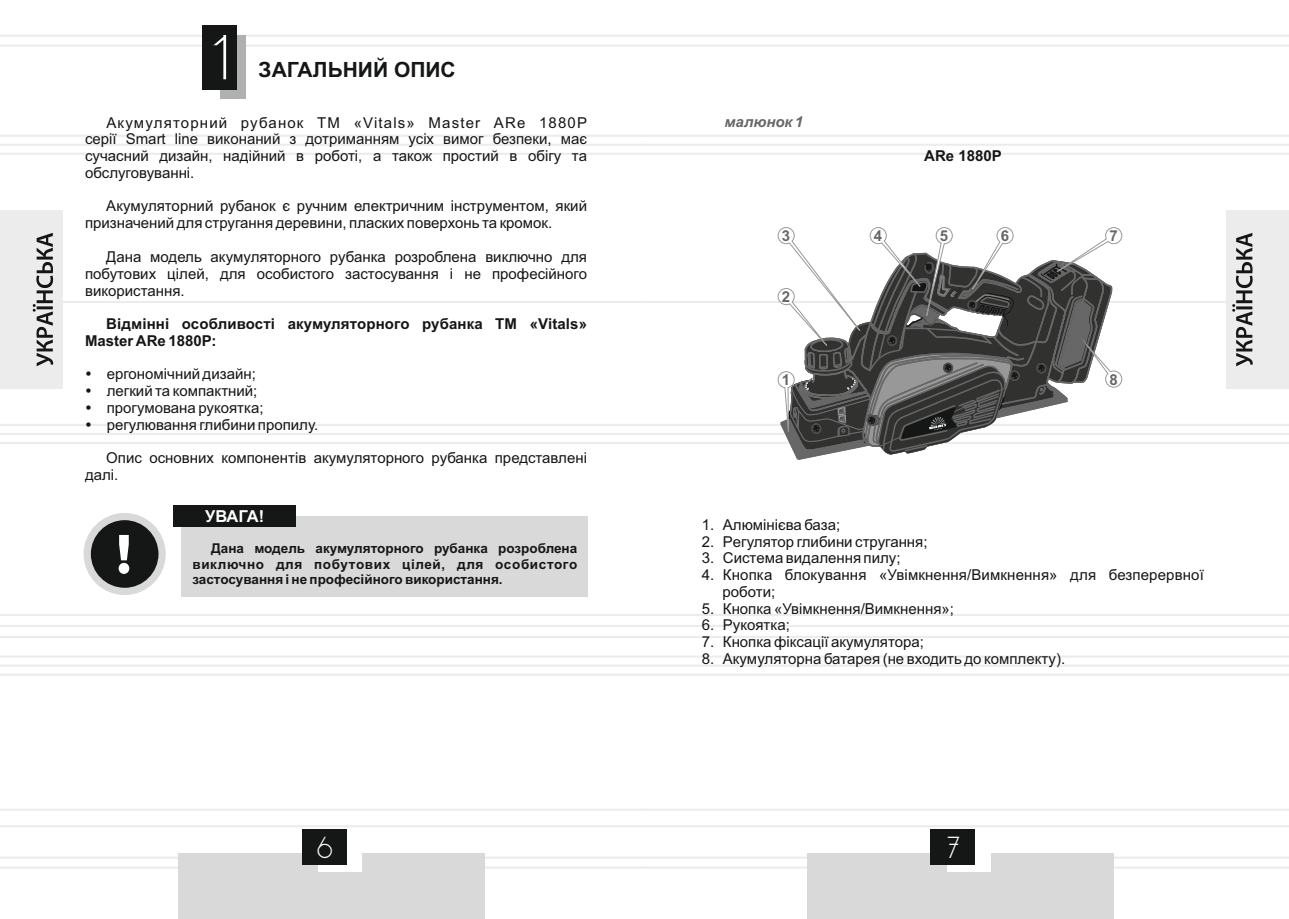
<style>
.page{position:relative;width:1289px;height:919px;background:#fff}
.page>*{position:absolute;margin:0;border:0;box-sizing:border-box;transform-origin:0 0}
.t1{font:52.5px "DS Standart Cyr";color:#fff}
.t2{font:26.25px "DS Standart Cyr";color:#fff}
.t3{font:700 21px "Arial";color:#151616}
.t4{font:700 16.5px "Arial";letter-spacing:-.025em;color:#fff}
.t5{font:15px/16.8px "Arial";color:#151616}
.t6{font:700 15px/16.8px "Arial";letter-spacing:.005em;color:#151616}
.t7{font:italic 700 15px "Arial";color:#676767}
.t8{font:700 15px "Arial";color:#676767}
.t9{font:700 13.5px/15.1px "Arial";color:#151616;text-align:justify}
</style>
<div class="page">
<hr style="left:644px;top:614px;width:644px;height:2px;background:#ececec">
<hr style="left:644px;top:635px;width:644px;height:3px;background:#ececec">
<hr style="left:644px;top:655px;width:644px;height:2px;background:#ececec">
<hr style="left:644px;top:673px;width:644px;height:2px;background:#ececec">
<hr style="left:644px;top:856px;width:644px;height:2px;background:#ececec">
<hr style="left:644px;top:866px;width:644px;height:2px;background:#ececec">
<hr style="left:644px;top:808px;width:644px;height:2px;background:#ececec">
<hr style="left:644px;top:825px;width:644px;height:2px;background:#ececec">
<hr style="left:0;top:614px;width:644px;height:2px;background:#ececec">
<hr style="left:0;top:625px;width:1288px;height:2px;background:#ececec">
<hr style="left:0;top:635px;width:644px;height:3px;background:#ececec">
<hr style="left:0;top:655px;width:644px;height:2px;background:#ececec">
<hr style="left:0;top:664px;width:1288px;height:3px;background:#f1f1f1">
<hr style="left:0;top:673px;width:644px;height:2px;background:#ececec">
<hr style="left:0;top:856px;width:644px;height:2px;background:#ececec">
<hr style="left:0;top:866px;width:644px;height:2px;background:#ececec">
<hr style="left:0;top:808px;width:644px;height:2px;background:#ececec">
<hr style="left:0;top:825px;width:644px;height:2px;background:#ececec">
<div style="left:178px;top:853px;width:307px;height:65px;background:#d9d9da"></div>
<div style="left:318px;top:832px;width:44px;height:39px;background:#fff"></div>
<div style="left:301px;top:829px;width:45px;height:36px;background:#151616"></div>
<div style="left:807px;top:853px;width:306px;height:65px;background:#d9d9da"></div>
<div style="left:946px;top:832px;width:44px;height:39px;background:#fff"></div>
<div style="left:930px;top:829px;width:45px;height:36px;background:#151616"></div>
<div style="left:84px;top:513px;width:82px;height:82px;border:14px solid #d9d9da;border-radius:50%"></div>
<div style="left:91px;top:520px;width:67px;height:67px;background:#151616;border-radius:50%"></div>
<svg style="left:119px;top:535px;width:10px;height:39px"></svg>
<div style="left:181px;top:516px;width:406px;height:81px;background:#d9d9da"></div>
<div style="left:173px;top:505px;width:122px;height:22px;background:#151616"></div>
<svg style="left:0;top:25px;width:1288px;height:435px"></svg>
<h1 class="t1" style="left:212px;top:37px;width:16px">1</h1>
<h3 class="t3" style="left:258px;top:61px;width:199px">ЗАГАЛЬНИЙ ОПИС</h3>
<p class="t5" style="left:85px;top:115px;width:503px;text-align:justify;text-indent:21px">Акумуляторний рубанок ТМ «Vitals» Master АRe 1880Р серії Smart line виконаний з дотриманням усіх вимог безпеки, має сучасний дизайн, надійний в роботі, а також простий в обігу та обслуговуванні.</p>
<p class="t5" style="left:85px;top:199px;width:503px;text-indent:21px">Акумуляторний рубанок є ручним електричним інструментом, який призначений для стругання деревини, пласких поверхонь та кромок.</p>
<p class="t5" style="left:85px;top:249px;width:503px;text-align:justify;text-indent:21px">Дана модель акумуляторного рубанка розроблена виключно для побутових цілей, для особистого застосування і не професійного використання.</p>
<p class="t6" style="left:85px;top:317px;width:503px;text-indent:21px">Відмінні особливості акумуляторного рубанка ТМ «Vitals»<br>Master АRe 1880Р:</p>
<p class="t5" style="left:107px;top:367px;width:213px">ергономічний дизайн;<br>легкий та компактний; прогумована рукоятка; регулювання глибини пропилу.</p>
<p class="t5" style="left:85px;top:451px;width:503px;text-indent:21px">Опис основних компонентів акумуляторного рубанка представлені далі.</p>
<p class="t4" style="left:205px;top:510px;width:60px">УВАГА!</p>
<p class="t9" style="left:192px;top:542px;width:386px;text-indent:19px">Дана модель акумуляторного рубанка розроблена виключно для побутових цілей, для особистого застосування і не професійного використання.</p>
<p class="t7" style="left:724px;top:116px;width:80px">малюнок 1</p>
<p class="t8" style="left:782px;top:230px;width:10px">3</p>
<p class="t8" style="left:782px;top:291px;width:10px">2</p>
<p class="t8" style="left:782px;top:374px;width:10px">1</p>
<p class="t6" style="left:924px;top:149px;width:79px">АRe 1880Р</p>
<p class="t8" style="left:874px;top:230px;width:10px">4</p>
<p class="t8" style="left:939px;top:230px;width:10px">5</p>
<p class="t8" style="left:1000px;top:230px;width:10px">6</p>
<p class="t8" style="left:1109px;top:230px;width:10px">7</p>
<p class="t8" style="left:1109px;top:373px;width:10px">8</p>
<p class="t5" style="left:702px;top:517px;width:140px">1. Алюмінієва база;</p>
<p class="t5" style="left:702px;top:534px;width:227px">2. Регулятор глибини стругання;</p>
<p class="t5" style="left:702px;top:551px;width:200px">3. Система видалення пилу;</p>
<p class="t5" style="left:722px;top:567px;width:483px;text-indent:-21px">4. Кнопка блокування «Увімкнення/Вимкнення» для безперервної роботи;</p>
<p class="t5" style="left:702px;top:601px;width:254px">5. Кнопка «Увімкнення/Вимкнення»;</p>
<p class="t5" style="left:702px;top:618px;width:89px">6. Рукоятка;</p>
<p class="t5" style="left:702px;top:635px;width:223px">7. Кнопка фіксації акумулятора;</p>
<p class="t5" style="left:702px;top:651px;width:365px">8. Акумуляторна батарея (не входить до комплекту).</p>
<h2 class="t2" style="left:317px;top:836px;width:17px">6</h2>
<h2 class="t2" style="left:947px;top:836px;width:14px">7</h2>
</div>
